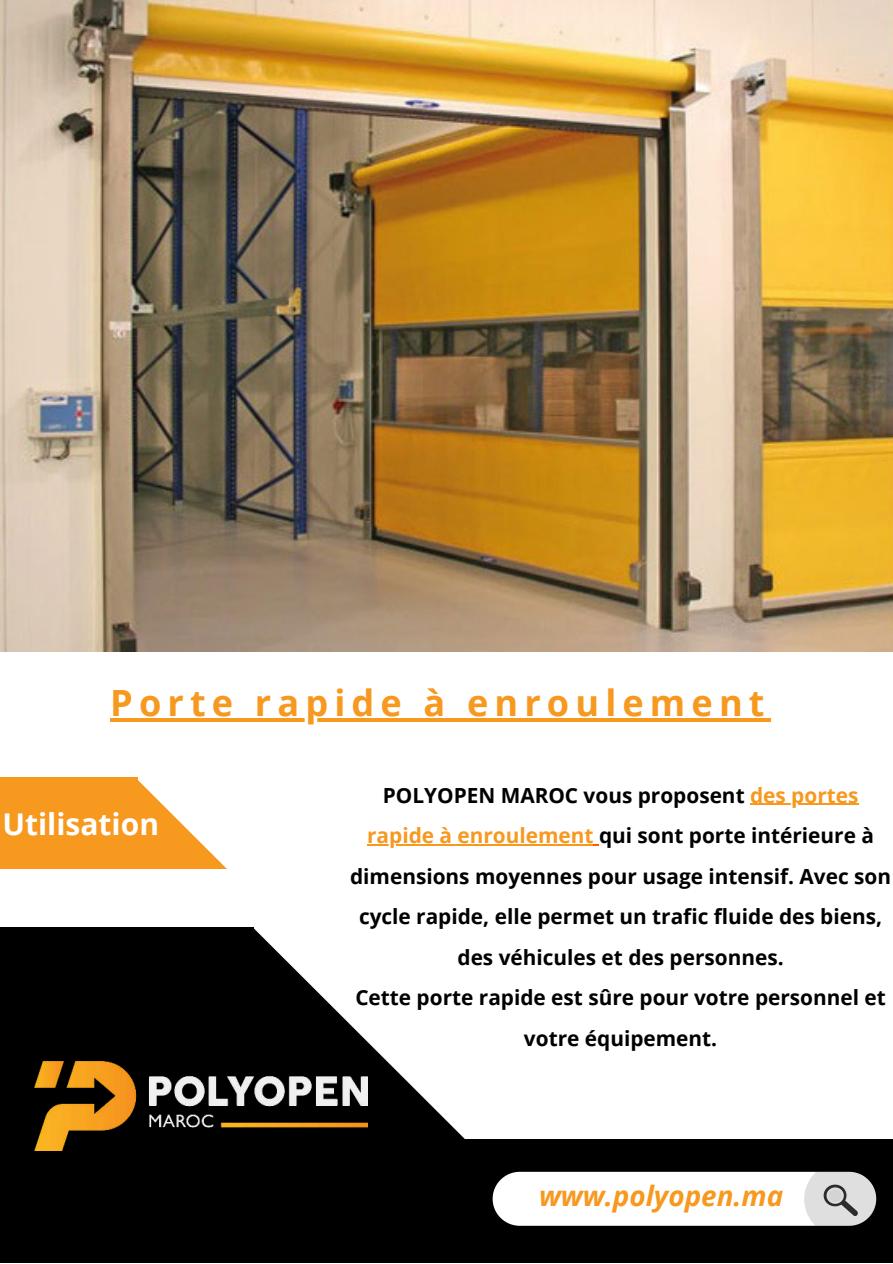
<style>
.page{position:relative;width:893px;height:1264px;background:#fff}
.page>*{position:absolute;margin:0;border:0;box-sizing:border-box;transform-origin:0 0}
.t1{font:700 36.15px "Open Sans";letter-spacing:.17em;color:#f7981f}
.t2{font:700 30px "Open Sans";color:#fff}
.t3{font:italic 700 27.9px "Open Sans";color:#f7981f}
.t4{font:700 20.85px/40.5px "Open Sans";color:#000;text-align:center}
.s1{color:#f7981f}
</style>
<div class="page">
<img style="left:1px;top:1px;width:891px;height:651px">
<div style="left:0;top:926px;width:253px;height:336px;background:#000"></div>
<svg style="left:252px;top:926px;width:213px;height:336px;fill:#000"></svg>
<div style="left:389px;top:1139px;width:503px;height:123px;background:#000"></div>
<div style="left:0;top:778px;width:138px;height:91px;background:#f7981f"></div>
<svg style="left:138px;top:780px;width:89px;height:89px"></svg>
<img style="left:34px;top:1061px;width:333px;height:89px">
<svg style="left:492px;top:1171px;width:384px;height:54px"></svg>
<hr style="left:110px;top:718px;width:660px;height:3px;background:#f7981f">
<hr style="left:750px;top:803px;width:108px;height:1px;background:#f7981f">
<hr style="left:367px;top:844px;width:226px;height:1px;background:#f7981f">
<h1 class="t1" style="left:110px;top:677px;width:655px">Porte rapide à enroulement</h1>
<h2 class="t2" style="left:2px;top:803px;width:158px">Utilisation</h2>
<p class="t4" style="left:350px;top:774px;width:542px">POLYOPEN MAROC vous proposent <span class="s1">des portes rapide à enroulement</span> qui sont porte intérieure à dimensions moyennes pour usage intensif. Avec son cycle rapide, elle permet un trafic fluide des biens, des véhicules et des personnes.<br>Cette porte rapide est sûre pour votre personnel et votre équipement.</p>
<h3 class="t3" style="left:539px;top:1176px;width:246px">www.polyopen.ma</h3>
</div>
